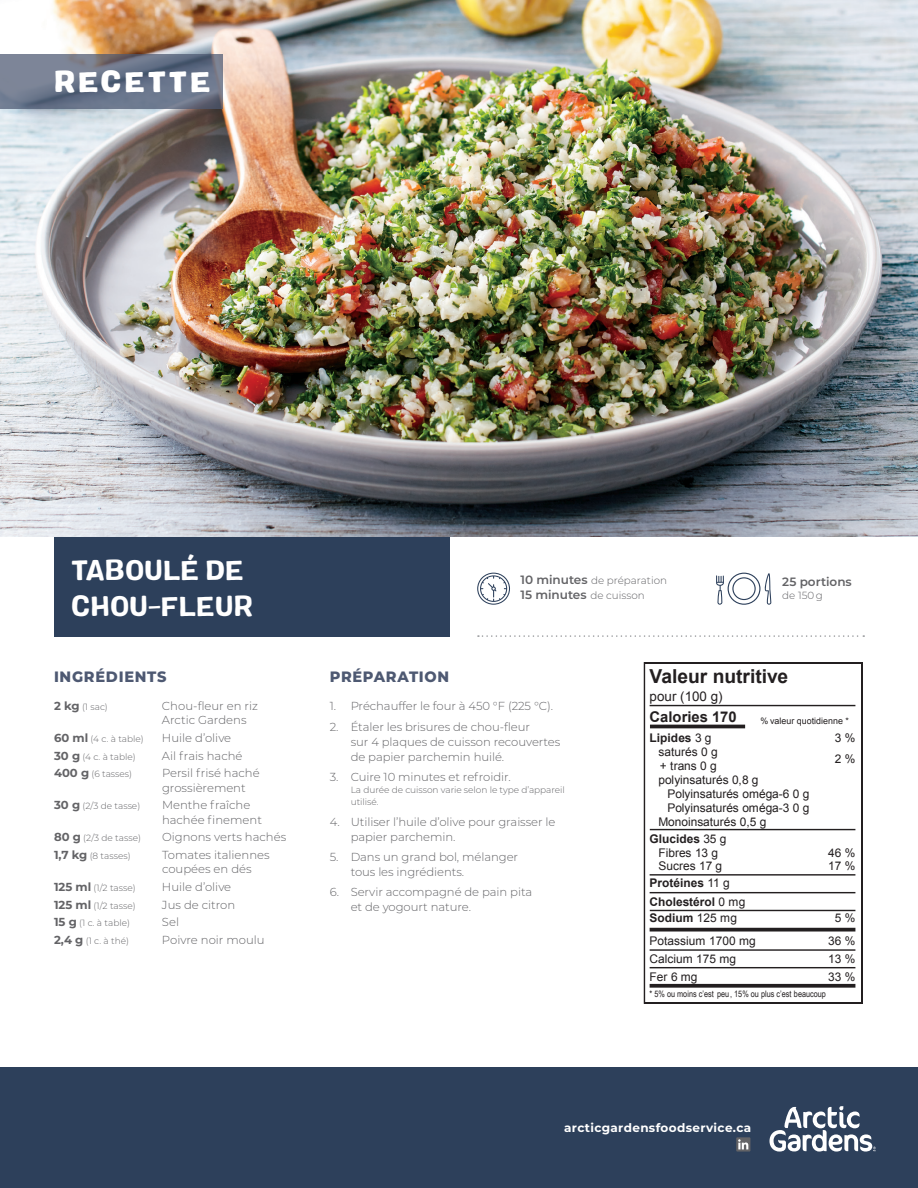
<style>
.page{position:relative;width:918px;height:1188px;background:#fff}
.page>*{position:absolute;margin:0;border:0;box-sizing:border-box;transform-origin:0 0}
.t1{font:28.5px "Colby St Blk";letter-spacing:.1em;color:#fff}
.t2{font:27.45px/36px "Colby St Bld";color:#fff}
.t3{font:700 19.2px "Arial";color:#231f20}
.t4{font:800 15px "Montserrat";letter-spacing:.05em;color:#4e5972}
.t5{font:700 14.85px "Arial";color:#231f20}
.t6{font:13.35px "Arial";color:#231f20}
.t7{font:12px/17.9px "Arial";color:#231f20}
.t8{font:700 12px/16.4px "Arial";color:#231f20}
.t9{font:600 12px "Montserrat";color:#636366}
.t10{font:700 12px "Montserrat";letter-spacing:.03em;color:#fff}
.t11{font:300 11.7px/15px "Montserrat";letter-spacing:-.005em;color:#636366}
.t12{font:300 10.35px "Montserrat";color:#636366}
.t13{font:300 9px/12px "Montserrat";color:#636366}
.t14{font:8.85px "Arial Narrow";color:#231f20}
.t15{font:8.85px "Arial";color:#231f20}
.s1{font-weight:700;font-size:11.7px}
.s2{font-weight:600;font-size:12px}
.s3{font-weight:300;font-size:10.35px}
.s4{font-weight:400}
.s5{font-weight:700}
</style>
<div class="page">
<div style="left:0;top:1067px;width:918px;height:121px;background:#2d405b"></div>
<div style="left:54px;top:536px;width:396px;height:101px;background:#2d405b"></div>
<svg style="left:478px;top:635px;width:386px;height:2px"></svg>
<svg style="left:716px;top:573px;width:55px;height:32px"></svg>
<svg style="left:477px;top:573px;width:33px;height:32px"></svg>
<img style="left:0;top:0;width:918px;height:536px">
<svg style="left:736px;top:1137px;width:14px;height:15px"></svg>
<svg style="left:738px;top:1139px;width:10px;height:10px"></svg>
<svg style="left:0;top:54px;width:223px;height:55px;background:#6b7589"></svg>
<hr style="left:644px;top:662px;width:219px;height:2px;background:#231f20">
<hr style="left:861px;top:662px;width:2px;height:342px;background:#231f20">
<hr style="left:644px;top:1002px;width:219px;height:2px;background:#231f20">
<hr style="left:644px;top:662px;width:1px;height:342px;background:#231f20">
<hr style="left:650px;top:705px;width:205px;height:1px;background:#231f20">
<hr style="left:650px;top:725px;width:95px;height:3px;background:#231f20">
<hr style="left:650px;top:829px;width:205px;height:1px;background:#231f20">
<hr style="left:650px;top:874px;width:205px;height:2px;background:#231f20">
<hr style="left:650px;top:892px;width:205px;height:1px;background:#231f20">
<hr style="left:650px;top:910px;width:205px;height:1px;background:#231f20">
<svg style="left:650px;top:928px;width:205px;height:4px"></svg>
<hr style="left:650px;top:949px;width:205px;height:2px;background:#231f20">
<hr style="left:650px;top:967px;width:205px;height:1px;background:#231f20">
<svg style="left:650px;top:984px;width:205px;height:4px"></svg>
<svg style="left:770px;top:1106px;width:106px;height:46px"></svg>
<h1 class="t1" style="left:54px;top:63px;width:158px">RECETTE</h1>
<h2 class="t2" style="left:71px;top:553px;width:183px">TABOULÉ DE<br>CHOU-FLEUR</h2>
<p class="t4" style="left:54px;top:666px;width:114px">INGRÉDIENTS</p>
<p class="t13" style="left:54px;top:700px;width:55px"><span class="s1">2 kg</span> (1 sac)</p>
<p class="t11" style="left:162px;top:698px;width:97px;line-height:14.4px">Chou-fleur en riz<br>Arctic Gardens</p>
<p class="t13" style="left:54px;top:732px;width:91px"><span class="s1">60 ml</span> (4 c. à table)</p>
<p class="t11" style="left:162px;top:730px;width:71px">Huile d’olive</p>
<p class="t13" style="left:54px;top:750px;width:83px"><span class="s1">30 g</span> (4 c. à table)</p>
<p class="t11" style="left:162px;top:748px;width:82px">Ail frais haché</p>
<p class="t13" style="left:54px;top:768px;width:80px"><span class="s1">400 g</span> (6 tasses)</p>
<p class="t11" style="left:162px;top:765px;width:99px;line-height:14.4px">Persil frisé haché grossièrement</p>
<p class="t13" style="left:54px;top:800px;width:88px"><span class="s1">30 g</span> (2/3 de tasse)</p>
<p class="t11" style="left:162px;top:798px;width:101px;line-height:14.4px">Menthe fraîche hachée finement</p>
<p class="t13" style="left:54px;top:832px;width:89px"><span class="s1">80 g</span> (2/3 de tasse)</p>
<p class="t11" style="left:162px;top:829px;width:126px">Oignons verts hachés</p>
<p class="t13" style="left:54px;top:849px;width:78px"><span class="s1">1,7 kg</span> (8 tasses)</p>
<p class="t11" style="left:162px;top:847px;width:109px;line-height:14.4px">Tomates italiennes coupées en dés</p>
<p class="t13" style="left:54px;top:881px;width:83px"><span class="s1">125 ml</span> (1/2 tasse)</p>
<p class="t11" style="left:162px;top:879px;width:71px">Huile d’olive</p>
<p class="t13" style="left:54px;top:899px;width:83px"><span class="s1">125 ml</span> (1/2 tasse)</p>
<p class="t11" style="left:162px;top:897px;width:75px">Jus de citron</p>
<p class="t13" style="left:54px;top:917px;width:78px"><span class="s1">15 g</span> (1 c. à table)</p>
<p class="t11" style="left:162px;top:914px;width:19px">Sel</p>
<p class="t13" style="left:54px;top:934px;width:77px"><span class="s1">2,4 g</span> (1 c. à thé)</p>
<p class="t11" style="left:162px;top:932px;width:104px">Poivre noir moulu</p>
<p class="t12" style="left:520px;top:573px;width:148px"><span class="s2">10 minutes</span> de préparation</p>
<p class="t9" style="left:520px;top:586px;width:126px">15 minutes <span class="s3">de cuisson</span></p>
<p class="t9" style="left:782px;top:573px;width:71px">25 portions</p>
<p class="t12" style="left:782px;top:589px;width:42px">de 150 g</p>
<p class="t4" style="left:330px;top:666px;width:121px">PRÉPARATION</p>
<p class="t11" style="left:330px;top:698px;width:225px">1. Préchauffer le four à 450 °F (225 °C).</p>
<p class="t11" style="left:351px;top:719px;width:211px;text-indent:-21px">2. Étaler les brisures de chou-fleur<br>sur 4 plaques de cuisson recouvertes de papier parchemin huilé.</p>
<p class="t11" style="left:330px;top:769px;width:183px">3. Cuire 10 minutes et refroidir.</p>
<p class="t13" style="left:351px;top:784px;width:216px">La durée de cuisson varie selon le type d’appareil utilisé.</p>
<p class="t11" style="left:351px;top:814px;width:206px;text-indent:-21px">4. Utiliser l’huile d’olive pour graisser le papier parchemin.</p>
<p class="t11" style="left:351px;top:849px;width:169px;text-indent:-21px">5. Dans un grand bol, mélanger tous les ingrédients.</p>
<p class="t11" style="left:351px;top:884px;width:183px;text-indent:-21px">6. Servir accompagné de pain pita et de yogourt nature.</p>
<h3 class="t3" style="left:650px;top:663px;width:140px">Valeur nutritive</h3>
<p class="t6" style="left:650px;top:687px;width:75px">pour (100 g)</p>
<p class="t5" style="left:650px;top:707px;width:88px">Calories 170</p>
<p class="t15" style="left:760px;top:715px;width:90px">% valeur quotidienne *</p>
<p class="t8" style="left:650px;top:730px;width:63px">Lipides <span class="s4">3 g</span></p>
<p class="t7" style="left:835px;top:729px;width:22px">3 %</p>
<p class="t7" style="left:659px;top:745px;width:61px;line-height:14px">saturés 0 g + trans 0 g</p>
<p class="t7" style="left:835px;top:750px;width:22px">2 %</p>
<p class="t7" style="left:667px;top:773px;width:143px;line-height:14px;text-indent:-9px">polyinsaturés 0,8 g<br>Polyinsaturés oméga-6 0 g</p>
<p class="t7" style="left:658px;top:813px;width:110px">Monoinsaturés 0,5 g</p>
<p class="t7" style="left:667px;top:799px;width:143px">Polyinsaturés oméga-3 0 g</p>
<p class="t7" style="left:650px;top:831px;width:79px;line-height:14.2px;text-align:center"><span class="s5">Glucides</span> 35 g<br>Fibres 13 g</p>
<p class="t7" style="left:828px;top:844px;width:29px">46 %</p>
<p class="t7" style="left:659px;top:857px;width:65px">Sucres 17 g</p>
<p class="t7" style="left:828px;top:857px;width:29px">17 %</p>
<p class="t8" style="left:650px;top:875px;width:82px">Protéines <span class="s4">11 g</span></p>
<p class="t8" style="left:650px;top:894px;width:97px">Cholestérol <span class="s4">0 mg<br></span>Sodium <span class="s4">125 mg</span></p>
<p class="t7" style="left:650px;top:932px;width:108px">Potassium 1700 mg<br>Calcium 175 mg<br>Fer 6 mg</p>
<p class="t7" style="left:835px;top:909px;width:22px">5 %</p>
<p class="t7" style="left:828px;top:932px;width:29px">36 %</p>
<p class="t7" style="left:828px;top:950px;width:29px">13 %<br>33 %</p>
<p class="t14" style="left:650px;top:988px;width:178px">* 5% ou moins c’est peu, 15% ou plus c’est beaucoup</p>
<p class="t10" style="left:564px;top:1119px;width:189px">arcticgardensfoodservice.ca</p>
</div>
